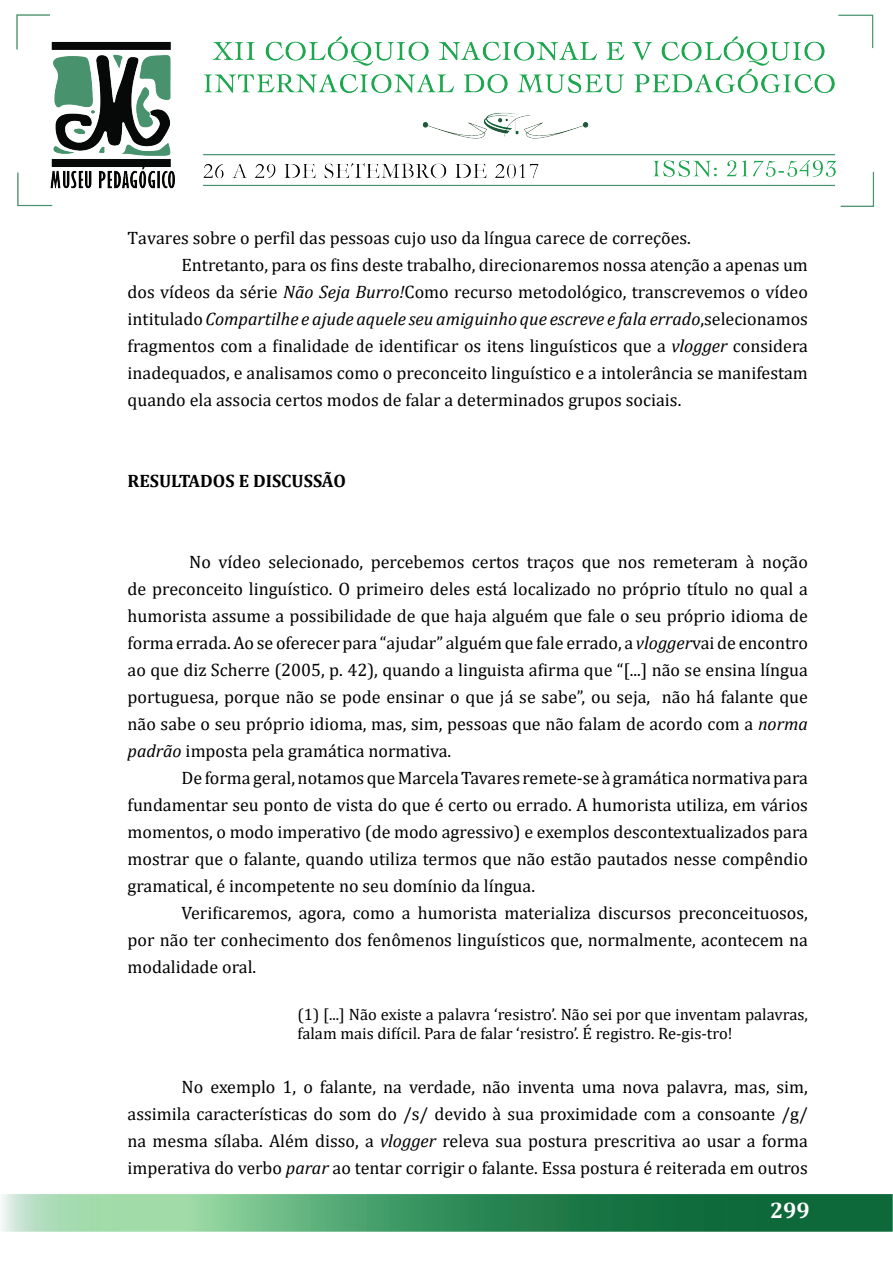
<style>
.page{position:relative;width:893px;height:1263px;background:#fff}
.page>*{position:absolute;margin:0;border:0;box-sizing:border-box;transform-origin:0 0}
.t1{font:700 22.5px "Cambria";color:#fff}
.t2{font:18px/27px "Cambria";color:#000;text-align:justify}
.t3{font:italic 18px "Cambria";color:#000}
.t4{font:700 18px "Cambria";color:#000}
.t5{font:16.5px/19.8px "Cambria";color:#000}
.s1{font-style:italic}
.s2{font-style:normal}
</style>
<div class="page">
<img style="left:2px;top:14px;width:890px;height:1218px">
<p class="t2" style="left:128px;top:224px;width:565px">Tavares sobre o perfil das pessoas cujo uso da língua carece de correções.</p>
<p class="t2" style="left:182px;top:251px;width:628px">Entretanto, para os fins deste trabalho, direcionaremos nossa atenção a apenas um</p>
<p class="t2" style="left:128px;top:278px;width:682px">dos vídeos da série <span class="s1">Não Seja Burro!</span>Como recurso metodológico, transcrevemos o vídeo</p>
<p class="t3" style="left:128px;top:306px;width:682px"><span class="s2">intitulado</span> Compartilhe e ajude aquele seu amiguinho que escreve e fala errado<span class="s2">,selecionamos</span></p>
<p class="t2" style="left:128px;top:332px;width:682px">fragmentos com a finalidade de identificar os itens linguísticos que a <span class="s1">vlogger</span> considera</p>
<p class="t2" style="left:128px;top:359px;width:682px">inadequados, e analisamos como o preconceito linguístico e a intolerância se manifestam</p>
<p class="t2" style="left:128px;top:386px;width:555px">quando ela associa certos modos de falar a determinados grupos sociais.</p>
<p class="t4" style="left:128px;top:468px;width:220px">RESULTADOS E DISCUSSÃO</p>
<p class="t2" style="left:128px;top:548px;width:682px;text-indent:62px">No vídeo selecionado, percebemos certos traços que nos remeteram à noção de preconceito linguístico. O primeiro deles está localizado no próprio título no qual a humorista assume a possibilidade de que haja alguém que fale o seu próprio idioma de forma errada. Ao se oferecer para “ajudar” alguém que fale errado, a <span class="s1">vlogger</span>vai de encontro ao que diz Scherre (2005, p. 42), quando a linguista afirma que “[...] não se ensina língua portuguesa, porque não se pode ensinar o que já se sabe”, ou seja, não há falante que não sabe o seu próprio idioma, mas, sim, pessoas que não falam de acordo com a <span class="s1">norma padrão</span> imposta pela gramática normativa.</p>
<p class="t2" style="left:128px;top:764px;width:682px;text-indent:54px">De forma geral, notamos que Marcela Tavares remete-se à gramática normativa para fundamentar seu ponto de vista do que é certo ou errado. A humorista utiliza, em vários momentos, o modo imperativo (de modo agressivo) e exemplos descontextualizados para mostrar que o falante, quando utiliza termos que não estão pautados nesse compêndio gramatical, é incompetente no seu domínio da língua.</p>
<p class="t2" style="left:128px;top:899px;width:682px;text-indent:54px">Verificaremos, agora, como a humorista materializa discursos preconceituosos, por não ter conhecimento dos fenômenos linguísticos que, normalmente, acontecem na modalidade oral.</p>
<p class="t5" style="left:298px;top:1004px;width:512px">(1) [...] Não existe a palavra ‘resistro’. Não sei por que inventam palavras, falam mais difícil. Para de falar ‘resistro’. É registro. Re-gis-tro!</p>
<p class="t2" style="left:128px;top:1073px;width:682px;text-indent:54px">No exemplo 1, o falante, na verdade, não inventa uma nova palavra, mas, sim, assimila características do som do /s/ devido à sua proximidade com a consoante /g/ na mesma sílaba. Além disso, a <span class="s1">vlogger</span> releva sua postura prescritiva ao usar a forma imperativa do verbo <span class="s1">parar</span> ao tentar corrigir o falante. Essa postura é reiterada em outros</p>
<p class="t1" style="left:770px;top:1195px;width:41px">299</p>
</div>
